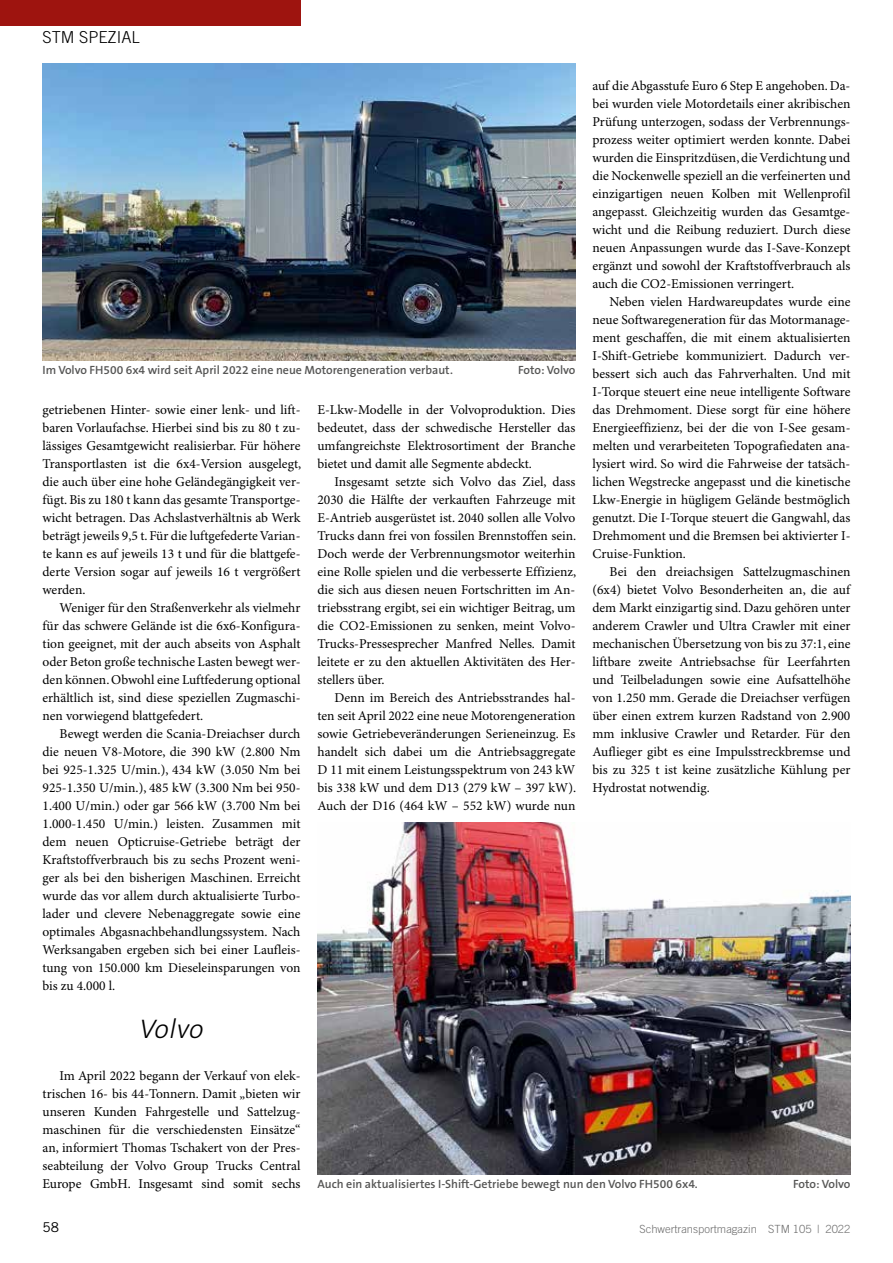
<style>
.page{position:relative;width:893px;height:1263px;background:#fff}
.page>*{position:absolute;margin:0;border:0;box-sizing:border-box;transform-origin:0 0}
.t1{font:italic 300 27px "The Sans B3";letter-spacing:.01em;color:#000}
.t2{font:300 16.5px "Trade Gothic";color:#000}
.t3{font:13.5px/18px "Minion Pro";color:#000;text-align:justify}
.t4{font:13.5px "Trade Gothic";color:#000}
.t5{font:600 12px "The Sans B6";color:#565655}
.t6{font:300 11.25px "Trade Gothic";color:#6e6e6e}
</style>
<div class="page">
<div style="left:0;top:0;width:300px;height:26px;background:#9e140f"></div>
<img style="left:43px;top:64px;width:532px;height:297px">
<img style="left:317px;top:823px;width:533px;height:351px">
<p class="t2" style="left:43px;top:27px;width:99px">STM SPEZIAL</p>
<p class="t3" style="left:592px;top:77px;width:259px">auf die Abgasstufe Euro 6 Step E angehoben. Da&shy;bei wurden viele Motordetails einer akribischen Prüfung unterzogen, sodass der Verbrennungs&shy;prozess weiter optimiert werden konnte. Dabei wurden die Einspritzdüsen, die Verdichtung und die Nockenwelle speziell an die verfeinerten und einzigartigen neuen Kolben mit Wellenprofil angepasst. Gleichzeitig wurden das Gesamtge&shy;wicht und die Reibung reduziert. Durch diese neuen Anpassungen wurde das I-Save-Konzept ergänzt und sowohl der Kraftstoffverbrauch als auch die CO2-Emissionen verringert.</p>
<p class="t3" style="left:592px;top:293px;width:259px;text-indent:17px">Neben vielen Hardwareupdates wurde eine neue Softwaregeneration für das Motormanage&shy;ment geschaffen, die mit einem aktualisierten I-Shift-Getriebe kommuniziert. Dadurch ver&shy;bessert sich auch das Fahrverhalten. Und mit I-Torque steuert eine neue intelligente Software das Drehmoment. Diese sorgt für eine höhere Energieeffizienz, bei der die von I-See gesam&shy;melten und verarbeiteten Topografiedaten ana&shy;lysiert wird. So wird die Fahrweise der tatsäch&shy;lichen Wegstrecke angepasst und die kinetische Lkw-Energie in hügligem Gelände bestmöglich genutzt. Die I-Torque steuert die Gangwahl, das Drehmoment und die Bremsen bei aktivierter I-Cruise-Funktion.</p>
<p class="t3" style="left:592px;top:563px;width:259px;text-indent:17px">Bei den dreiachsigen Sattelzugmaschinen (6x4) bietet Volvo Besonderheiten an, die auf dem Markt einzigartig sind. Dazu gehören unter anderem Crawler und Ultra Crawler mit einer mechanischen Übersetzung von bis zu 37:1, eine liftbare zweite Antriebsachse für Leerfahrten und Teilbeladungen sowie eine Aufsattelhöhe von 1.250 mm. Gerade die Dreiachser verfügen über einen extrem kurzen Radstand von 2.900 mm inklusive Crawler und Retarder. Für den Auflieger gibt es eine Impulsstreckbremse und bis zu 325 t ist keine zusätzliche Kühlung per Hydrostat notwendig.</p>
<p class="t5" style="left:43px;top:364px;width:412px">Im Volvo FH500 6x4 wird seit April 2022 eine neue Motorengeneration verbaut.</p>
<p class="t5" style="left:518px;top:364px;width:59px">Foto: Volvo</p>
<p class="t3" style="left:317px;top:401px;width:259px">E-Lkw-Modelle in der Volvoproduktion. Dies bedeutet, dass der schwedische Hersteller das umfangreichste Elektrosortiment der Branche bietet und damit alle Segmente abdeckt.</p>
<p class="t3" style="left:317px;top:473px;width:260px;text-indent:17px">Insgesamt setzte sich Volvo das Ziel, dass 2030 die Hälfte der verkauften Fahrzeuge mit E-Antrieb ausgerüstet ist. 2040 sollen alle Volvo Trucks dann frei von fossilen Brennstoffen sein.<br>Doch werde der Verbrennungsmotor weiterhin eine Rolle spielen und die verbesserte Effizienz, die sich aus diesen neuen Fortschritten im An&shy;triebsstrang ergibt, sei ein wichtiger Beitrag, um die CO2-Emissionen zu senken, meint Volvo-Trucks-Pressesprecher Manfred Nelles. Damit leitete er zu den aktuellen Aktivitäten des Her&shy;stellers über.</p>
<p class="t3" style="left:317px;top:689px;width:260px;text-indent:17px">Denn im Bereich des Antriebsstrandes hal&shy;ten seit April 2022 eine neue Motorengeneration sowie Getriebeveränderungen Serieneinzug. Es handelt sich dabei um die Antriebsaggregate D 11 mit einem Leistungsspektrum von 243 kW bis 338 kW und dem D13 (279 kW – 397 kW).<br>Auch der D16 (464 kW – 552 kW) wurde nun</p>
<p class="t3" style="left:43px;top:401px;width:260px">getriebenen Hinter- sowie einer lenk- und lift&shy;baren Vorlaufachse. Hierbei sind bis zu 80 t zu&shy;lässiges Gesamtgewicht realisierbar. Für höhere Transportlasten ist die 6x4-Version ausgelegt, die auch über eine hohe Geländegängigkeit ver&shy;fügt. Bis zu 180 t kann das gesamte Transportge&shy;wicht betragen. Das Achslastverhältnis ab Werk beträgt jeweils 9,5 t. Für die luftgefederte Varian&shy;te kann es auf jeweils 13 t und für die blattgefe&shy;derte Version sogar auf jeweils 16 t vergrößert werden.</p>
<p class="t3" style="left:43px;top:599px;width:259px;text-indent:17px">Weniger für den Straßenverkehr als vielmehr für das schwere Gelände ist die 6x6-Konfigura&shy;tion geeignet, mit der auch abseits von Asphalt oder Beton große technische Lasten bewegt wer&shy;den können. Obwohl eine Luftfederung optional erhältlich ist, sind diese speziellen Zugmaschi&shy;nen vorwiegend blattgefedert.</p>
<p class="t3" style="left:43px;top:725px;width:259px;text-indent:17px">Bewegt werden die Scania-Dreiachser durch die neuen V8-Motore, die 390 kW (2.800 Nm bei 925-1.325 U/min.), 434 kW (3.050 Nm bei 925-1.350 U/min.), 485 kW (3.300 Nm bei 950- 1.400 U/min.) oder gar 566 kW (3.700 Nm bei 1.000-1.450 U/min.) leisten. Zusammen mit dem neuen Opticruise-Getriebe beträgt der Kraftstoffverbrauch bis zu sechs Prozent weni&shy;ger als bei den bisherigen Maschinen. Erreicht wurde das vor allem durch aktualisierte Turbo&shy;lader und clevere Nebenaggregate sowie eine optimales Abgasnachbehandlungssystem. Nach Werksangaben ergeben sich bei einer Laufleis&shy;tung von 150.000 km Dieseleinsparungen von bis zu 4.000 l.</p>
<h1 class="t1" style="left:140px;top:1015px;width:65px">Volvo</h1>
<p class="t3" style="left:43px;top:1067px;width:259px;text-indent:17px">Im April 2022 begann der Verkauf von elek&shy;trischen 16- bis 44-Tonnern. Damit „bieten wir unseren Kunden Fahrgestelle und Sattelzug&shy;maschinen für die verschiedensten Einsätze“ an, informiert Thomas Tschakert von der Pres&shy;seabteilung der Volvo Group Trucks Central Europe GmbH. Insgesamt sind somit sechs</p>
<p class="t5" style="left:317px;top:1177px;width:382px">Auch ein aktualisiertes I-Shift-Getriebe bewegt nun den Volvo FH500 6x4.</p>
<p class="t5" style="left:793px;top:1177px;width:59px">Foto: Volvo</p>
<p class="t4" style="left:43px;top:1219px;width:18px">58</p>
<p class="t6" style="left:639px;top:1222px;width:212px">Schwertransportmagazin STM 105 | 2022</p>
</div>
